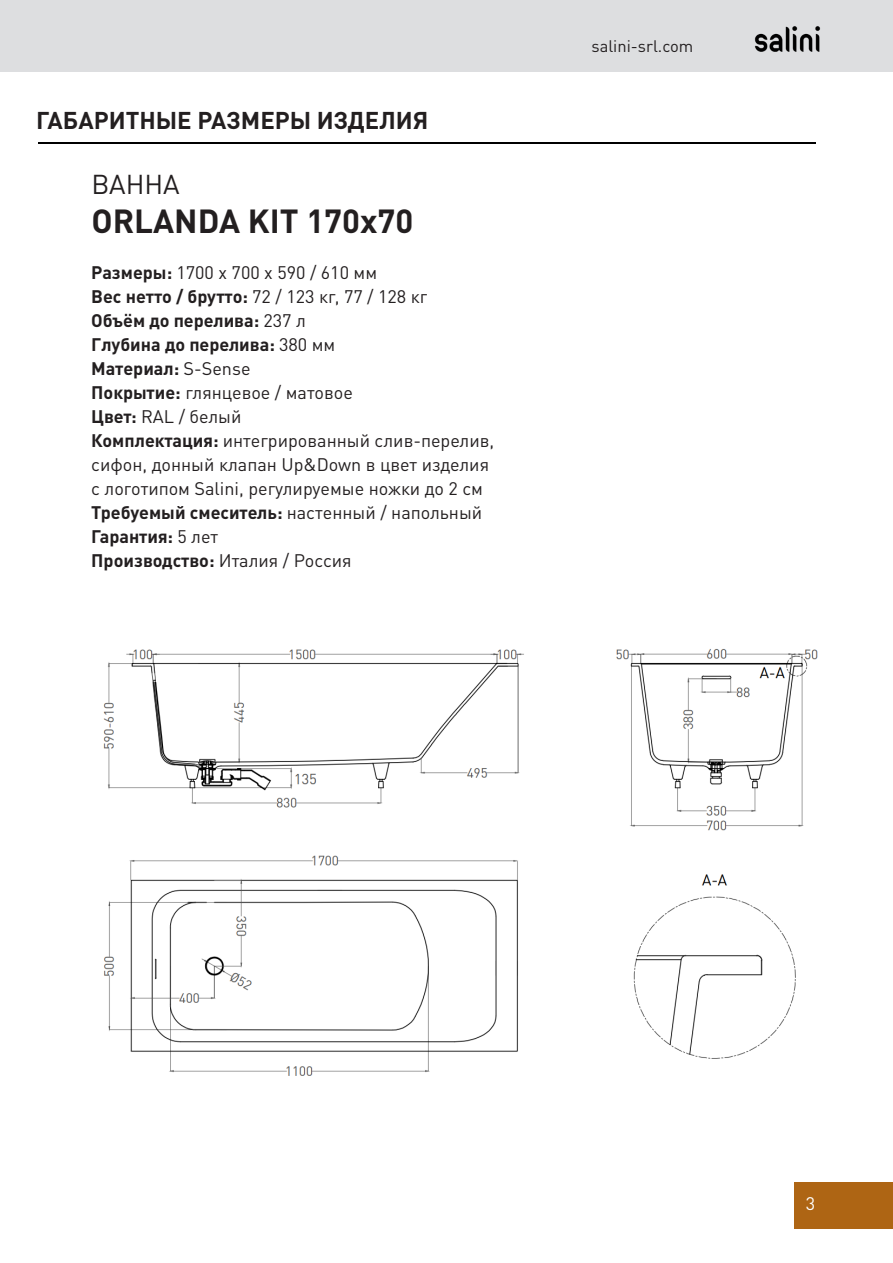
<style>
.page{position:relative;width:893px;height:1263px;background:#fff}
.page>*{position:absolute;margin:0;border:0;box-sizing:border-box;transform-origin:0 0}
.t1{font:700 33px "DIN Pro";color:#231f20}
.t2{font:27px "DIN Pro";letter-spacing:-.005em;color:#231f20}
.t3{font:700 24px "DIN Pro";color:#231f20}
.t4{font:18px "DIN Pro";color:#231f20}
.t5{font:700 18px "DIN Pro";color:#231f20}
.t6{font:18px "DIN Pro";color:#fff}
.t7{font:16.5px "DIN Pro";color:#231f20}
.s1{font-weight:700}
.s2{font-weight:400}
</style>
<div class="page">
<div style="left:0;top:0;width:892px;height:72px;background:#dddee0"></div>
<img style="left:754px;top:26px;width:67px;height:26px">
<hr style="left:38px;top:142px;width:778px;height:2px;background:#000">
<div style="left:794px;top:1183px;width:99px;height:46px;background:#ae6514"></div>
<img style="left:103px;top:649px;width:715px;height:427px">
<p class="t3" style="left:36px;top:100px;width:394px">ГАБАРИТНЫЕ РАЗМЕРЫ ИЗДЕЛИЯ</p>
<p class="t2" style="left:91px;top:163px;width:90px">ВАННА</p>
<p class="t1" style="left:91px;top:194px;width:323px">ORLANDA KIT 170х70</p>
<p class="t4" style="left:91px;top:258px;width:287px"><span class="s1">Размеры:</span> 1700 x 700 x 590 / 610 мм</p>
<p class="t4" style="left:91px;top:282px;width:338px"><span class="s1">Вес нетто / брутто:</span> 72 / 123 кг, 77 / 128 кг</p>
<p class="t5" style="left:91px;top:305px;width:216px">Объём до перелива: <span class="s2">237 л</span></p>
<p class="t5" style="left:91px;top:329px;width:246px">Глубина до перелива: <span class="s2">380 мм</span></p>
<p class="t5" style="left:91px;top:353px;width:161px">Материал: <span class="s2">S-Sense</span></p>
<p class="t4" style="left:91px;top:378px;width:263px"><span class="s1">Покрытие:</span> глянцевое / матовое</p>
<p class="t4" style="left:91px;top:402px;width:152px"><span class="s1">Цвет:</span> RAL / белый</p>
<p class="t4" style="left:91px;top:426px;width:404px"><span class="s1">Комплектация:</span> интегрированный слив-перелив,</p>
<p class="t4" style="left:91px;top:450px;width:399px">сифон, донный клапан Up&amp;Down в цвет изделия</p>
<p class="t4" style="left:91px;top:474px;width:393px">с логотипом Salini, регулируемые ножки до 2 см</p>
<p class="t5" style="left:91px;top:497px;width:393px">Требуемый смеситель: <span class="s2">настенный / напольный</span></p>
<p class="t5" style="left:91px;top:521px;width:128px">Гарантия: <span class="s2">5 лет</span></p>
<p class="t5" style="left:91px;top:545px;width:262px">Производство: <span class="s2">Италия / Россия</span></p>
<p class="t7" style="left:592px;top:33px;width:103px">salini-srl.com</p>
<p class="t6" style="left:806px;top:1189px;width:11px">3</p>
</div>
